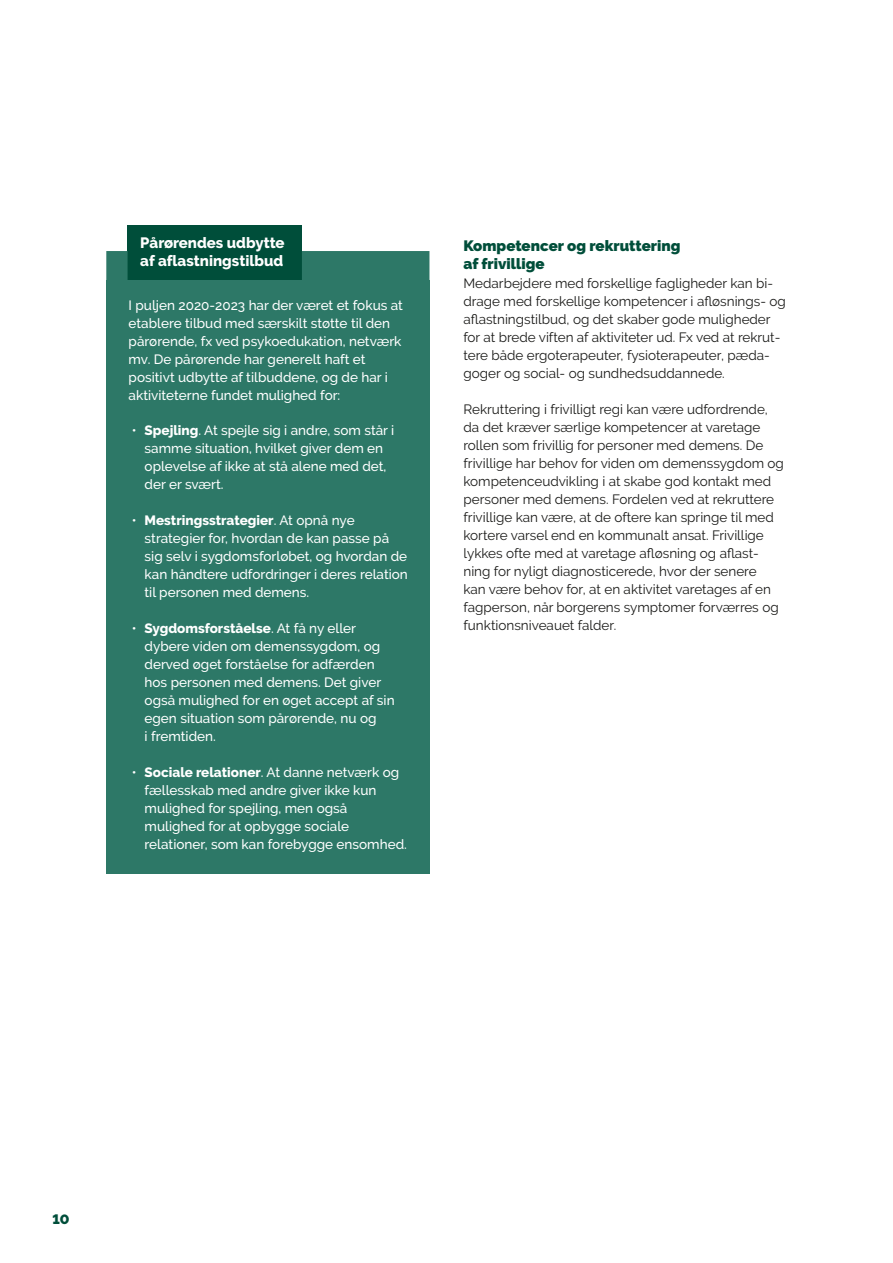
<style>
.page{position:relative;width:893px;height:1263px;background:#fff}
.page>*{position:absolute;margin:0;border:0;box-sizing:border-box;transform-origin:0 0}
.t1{font:900 15px/18px "Raleway";color:#004e3a}
.t2{font:800 15px/18px "Raleway";color:#fff}
.t3{font:500 13.5px/18px "Raleway";color:#fff}
.t4{font:13.5px/18px "Raleway";color:#1a1a18}
.t5{font:13.5px/18px "Raleway Regular 2";color:#1a1a18}
.t6{font:13.5px "Raleway Black 2";color:#004e3a}
.s1{font-family:"Raleway Extra Bold 2";font-weight:400}
.s2{font-weight:800}
.s3{font-family:"Raleway Regular 2"}
.s4{font-family:"Raleway"}
</style>
<div class="page">
<div style="left:128px;top:225px;width:174px;height:55px;background:#004e3a"></div>
<div style="left:106px;top:251px;width:22px;height:31px;background:#2d7867"></div>
<div style="left:302px;top:251px;width:127px;height:31px;background:#2d7867"></div>
<div style="left:106px;top:280px;width:323px;height:144px;background:#2d7867"></div>
<div style="left:106px;top:405px;width:323px;height:108px;background:#2d7867"></div>
<div style="left:106px;top:495px;width:323px;height:126px;background:#2d7867"></div>
<div style="left:106px;top:603px;width:323px;height:162px;background:#2d7867"></div>
<div style="left:106px;top:747px;width:323px;height:126px;background:#2d7867"></div>
<h3 class="t2" style="left:140px;top:234px;width:146px">Pårørendes udbytte af aflastningstilbud</h3>
<p class="t3" style="left:129px;top:296px;width:276px">I puljen 2020-2023 har der været et fokus at etablere tilbud med særskilt støtte til den pårørende, fx ved psykoedukation, netværk mv. De pårørende har generelt haft et positivt udbytte af tilbuddene, og de har i aktiviteterne fundet mulighed for:</p>
<p class="t3" style="left:145px;top:421px;width:251px;text-indent:-13px">• <span class="s1">Spejling</span>. At spejle sig i andre, som står i samme situation, hvilket giver dem en oplevelse af ikke at stå alene med det, der er svært.</p>
<p class="t3" style="left:145px;top:511px;width:265px;text-indent:-13px">• <span class="s1">Mestringsstrategier</span>. At opnå nye strategier for, hvordan de kan passe på sig selv i sygdomsforløbet, og hvordan de kan håndtere udfordringer i deres relation til personen med demens.</p>
<p class="t3" style="left:145px;top:619px;width:252px;text-indent:-13px">• <span class="s2">Sygdomsforståelse</span>. At få ny eller dybere viden om demenssygdom, og derved øget forståelse for adfærden hos personen med demens. Det giver også mulighed for en øget accept af sin egen situation som pårørende, nu og<br>i fremtiden.</p>
<p class="t3" style="left:145px;top:763px;width:264px;text-indent:-13px">• <span class="s1">Sociale relationer</span>. At danne netværk og fællesskab med andre giver ikke kun mulighed for spejling, men også mulighed for at opbygge sociale relationer, som kan forebygge ensomhed.</p>
<h2 class="t1" style="left:463px;top:236px;width:218px">Kompetencer og rekruttering af frivillige</h2>
<p class="t4" style="left:463px;top:274px;width:311px">Medarbejdere med forskellige fagligheder kan bi<span class="s3">-</span></p>
<p class="t4" style="left:463px;top:292px;width:324px">drage med forskellige kompetencer i afløsnings- og aflastningstilbud, og det skaber gode muligheder</p>
<p class="t4" style="left:463px;top:328px;width:318px">for at brede viften af aktiviteter ud. Fx ved at rekrut&shy;tere både ergoterapeuter, fysioterapeuter, pæda<span class="s3">-</span></p>
<p class="t5" style="left:463px;top:364px;width:263px">goger og social- og sundhedsuddannede.</p>
<p class="t5" style="left:463px;top:400px;width:322px">Rekruttering i frivilligt regi kan være udfordrende, da det kræver særlige kompetencer at varetage rollen som frivillig for personer med demens. De <span class="s4">frivillige har behov for viden om demenssygdom og kompetenceudvikling i at skabe god kontakt med </span>personer med demens. Fordelen ved at rekruttere frivillige kan være, at de oftere kan springe til med kortere varsel end en kommunalt ansat. Frivillige</p>
<p class="t4" style="left:463px;top:562px;width:317px"><span class="s3">ning for nyligt diagnosticerede, hvor der senere </span>kan være behov for, at en aktivitet varetages af en fagperson, når borgerens symptomer forværres og <span class="s3">funktionsniveauet falder.</span></p>
<p class="t4" style="left:463px;top:544px;width:297px">lykkes ofte med at varetage afløsning og aflast<span class="s3">-</span></p>
<p class="t6" style="left:52px;top:1211px;width:19px">10</p>
</div>
